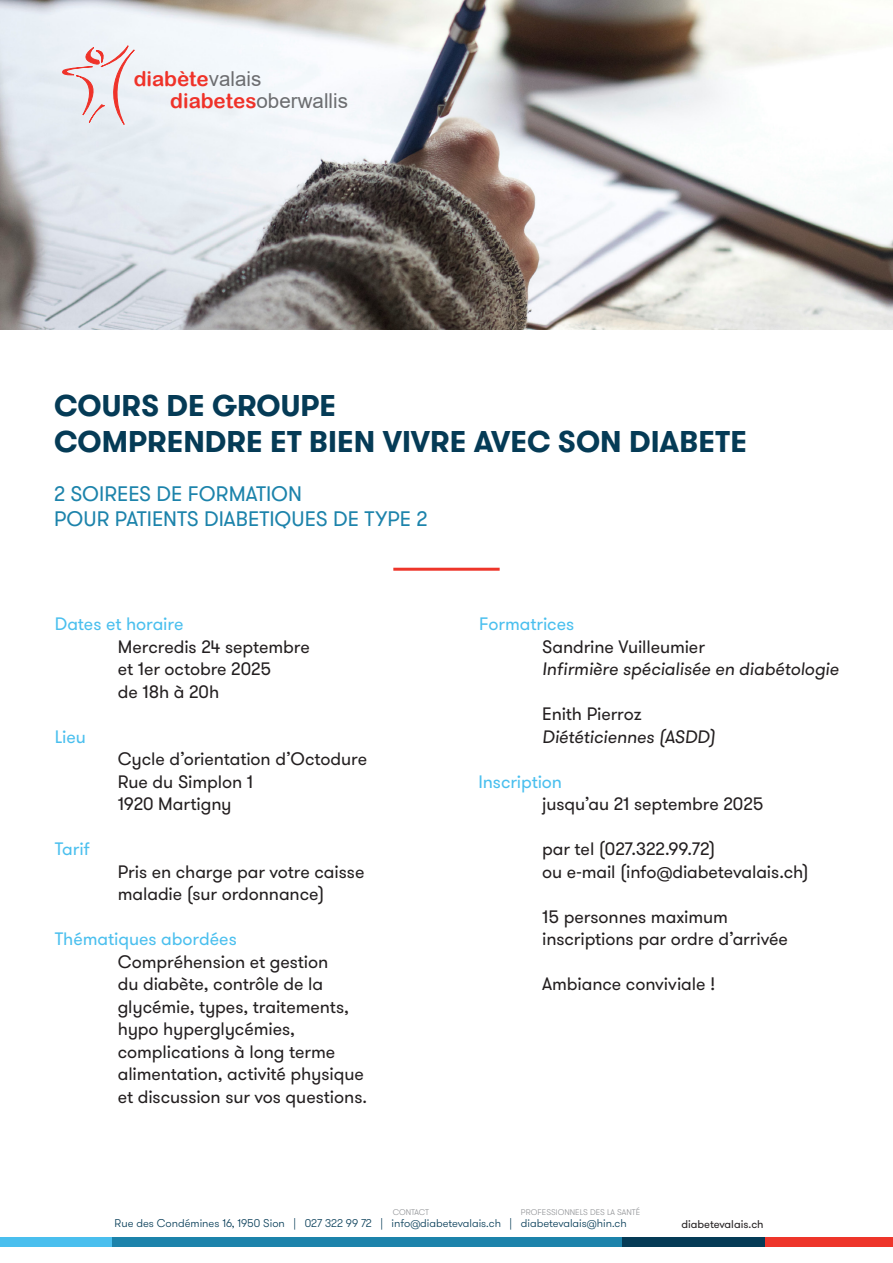
<style>
.page{position:relative;width:893px;height:1263px;background:#fff}
.page>*{position:absolute;margin:0;border:0;box-sizing:border-box;transform-origin:0 0}
.t1{font:700 30px/36px "GT Walsheim";color:#053b56}
.t2{font:21px/25.2px "GT Walsheim";color:#1c83ab}
.t3{font:20.55px "Arial";color:#6c6d70}
.t4{font:20.55px "Arial Rounded MT Bold";color:#ef3229}
.t5{font:18px/22.5px "GT Walsheim";letter-spacing:-.005em;color:#231f20}
.t6{font:18px "GT Walsheim";letter-spacing:-.005em;color:#4abfee}
.t7{font:italic 18px "GT Walsheim";letter-spacing:-.005em;color:#231f20}
.t8{font:300 11.25px "GT Walsheim";color:#053b56}
.t9{font:11.25px "GT Walsheim";color:#231f20}
.t10{font:300 8.25px "GT Walsheim";color:#939598}
.s1{font-family:"Arial";color:#6c6d70}
.s2{font-family:"Arial Rounded MT Bold";color:#ef3229}
</style>
<div class="page">
<img style="left:0;top:0;width:893px;height:330px">
<svg style="left:48px;top:45px;width:87px;height:80px;background:#e9dadf"></svg>
<div style="left:5px;top:1238px;width:888px;height:9px;background:#1c83ab"></div>
<div style="left:0;top:1238px;width:112px;height:9px;background:#4abfee"></div>
<div style="left:764px;top:1238px;width:129px;height:9px;background:#ee352a"></div>
<div style="left:622px;top:1238px;width:142px;height:9px;background:#053b56"></div>
<hr style="left:393px;top:568px;width:107px;height:3px;background:#ee352a">
<p class="t4" style="left:134px;top:67px;width:129px">diabète<span class="s1">valais</span></p>
<p class="t3" style="left:170px;top:87px;width:179px"><span class="s2">diabetes</span>oberwallis</p>
<h1 class="t1" style="left:54px;top:388px;width:694px">COURS DE GROUPE<br>COMPRENDRE ET BIEN VIVRE AVEC SON DIABETE</h1>
<p class="t2" style="left:54px;top:481px;width:375px">2 SOIREES DE FORMATION<br>POUR PATIENTS DIABETIQUES DE TYPE 2</p>
<p class="t6" style="left:55px;top:612px;width:130px">Dates et horaire</p>
<p class="t5" style="left:118px;top:635px;width:194px">Mercredis 24 septembre et 1er octobre 2025<br>de 18h à 20h</p>
<p class="t6" style="left:55px;top:725px;width:33px">Lieu</p>
<p class="t5" style="left:118px;top:748px;width:251px">Cycle d’orientation d’Octodure<br>Rue du Simplon 1<br>1920 Martigny</p>
<p class="t6" style="left:55px;top:837px;width:37px">Tarif</p>
<p class="t5" style="left:118px;top:860px;width:248px">Pris en charge par votre caisse maladie (sur ordonnance)</p>
<p class="t6" style="left:55px;top:927px;width:184px">Thématiques abordées</p>
<p class="t5" style="left:118px;top:950px;width:251px">Compréhension et gestion<br>du diabète, contrôle de la glycémie, types, traitements, hypo hyperglycémies, complications à long terme alimentation, activité physique et discussion sur vos questions.</p>
<p class="t6" style="left:479px;top:612px;width:97px">Formatrices</p>
<p class="t5" style="left:542px;top:635px;width:164px">Sandrine Vuilleumier</p>
<p class="t7" style="left:542px;top:657px;width:298px">Infirmière spécialisée en diabétologie</p>
<p class="t5" style="left:542px;top:703px;width:101px">Enith Pierroz</p>
<p class="t7" style="left:542px;top:725px;width:175px">Diététiciennes (ASDD)</p>
<p class="t6" style="left:478px;top:770px;width:85px">Inscription</p>
<p class="t5" style="left:542px;top:793px;width:223px">jusqu’au 21 septembre 2025</p>
<p class="t5" style="left:542px;top:838px;width:268px">par tel (027.322.99.72)<br>ou e-mail (info@diabetevalais.ch)</p>
<p class="t5" style="left:542px;top:905px;width:247px">15 personnes maximum inscriptions par ordre d’arrivée</p>
<p class="t5" style="left:542px;top:973px;width:175px">Ambiance conviviale !</p>
<p class="t10" style="left:393px;top:1207px;width:38px">CONTACT</p>
<p class="t10" style="left:521px;top:1207px;width:121px">PROFESSIONNELS DES LA SANTÉ</p>
<p class="t8" style="left:115px;top:1216px;width:514px">Rue des Condémines 16, 1950 Sion | 027 322 99 72 | info@diabetevalais.ch | diabetevalais@hin.ch</p>
<p class="t9" style="left:681px;top:1217px;width:84px">diabetevalais.ch</p>
</div>
